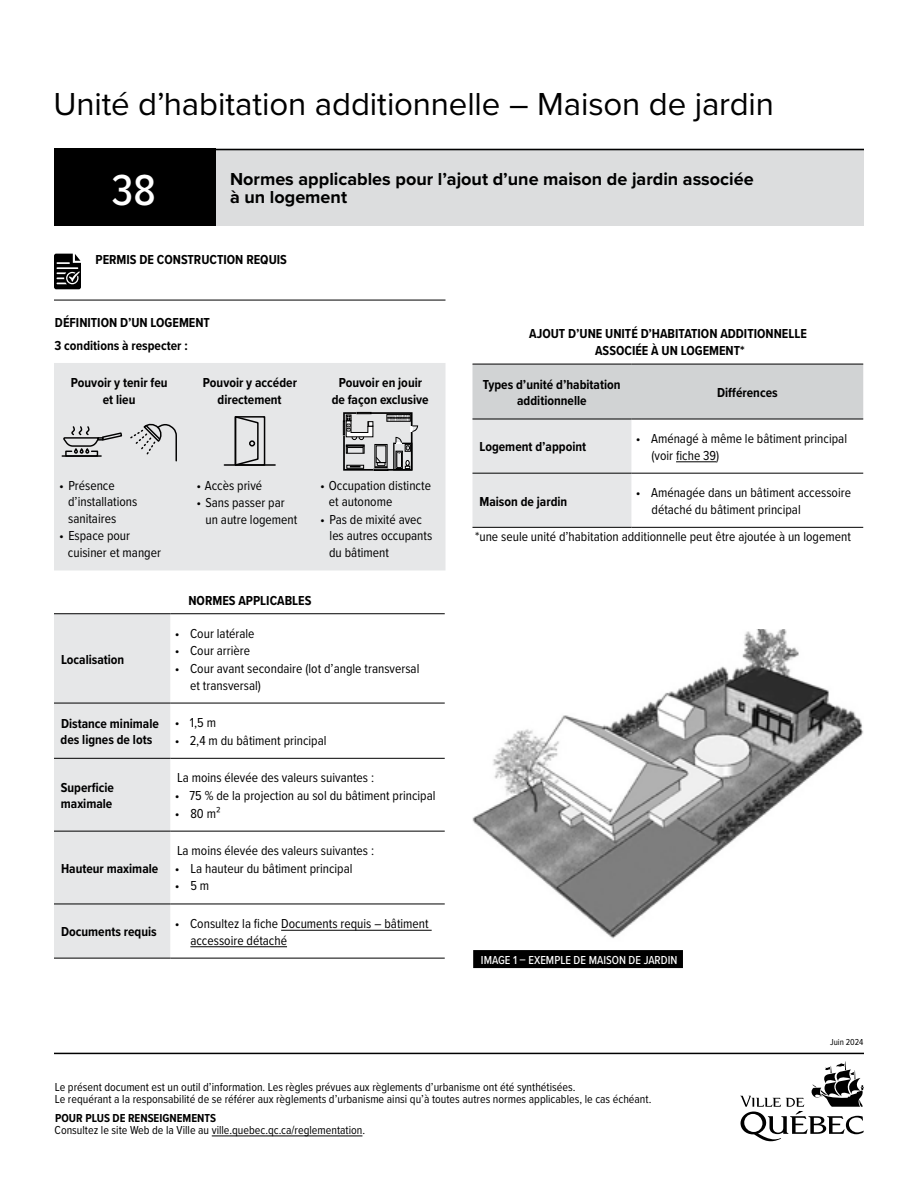
<style>
.page{position:relative;width:918px;height:1188px;background:#fff}
.page>*{position:absolute;margin:0;border:0;box-sizing:border-box;transform-origin:0 0}
.t1{font:500 45px "Proxima Nova Cond";color:#fff}
.t2{font:33px "Proxima Nova";letter-spacing:-.005em;color:#000}
.t3{font:700 18px/18px "Proxima Nova";color:#000}
.t4{font:13.5px/16.5px "Proxima Nova Cond";color:#000}
.t5{font:700 13.5px/16.5px "Proxima Nova Cond";color:#000;text-align:center}
.t6{font:12px/12px "Proxima Nova Cond";color:#000}
.t7{font:500 12px "Proxima Nova Cond";color:#fff}
.t8{font:700 12px "Proxima Nova Cond";color:#000}
.t9{font:9px "Proxima Nova Cond";color:#000}
</style>
<div class="page">
<div style="left:216px;top:149px;width:648px;height:77px;background:#dcddde"></div>
<svg style="left:740px;top:1061px;width:124px;height:80px"></svg>
<div style="left:54px;top:149px;width:162px;height:77px;background:#000"></div>
<hr style="left:54px;top:149px;width:810px;height:1px;background:#000">
<hr style="left:54px;top:1053px;width:810px;height:1px;background:#000">
<hr style="left:212px;top:1136px;width:150px;height:1px;background:#000">
<hr style="left:54px;top:300px;width:392px;height:1px;background:#000">
<div style="left:54px;top:363px;width:392px;height:207px;background:#e6e7e8"></div>
<svg style="left:62px;top:422px;width:116px;height:40px;background:#c8c9ca"></svg>
<div style="left:235px;top:416px;width:30px;height:50px;border:1px solid #010101"></div>
<svg style="left:234px;top:415px;width:26px;height:49px"></svg>
<hr style="left:224px;top:464px;width:51px;height:2px;background:#010101">
<div style="left:249px;top:440px;width:6px;height:7px;border:1px solid #010101;border-radius:50%"></div>
<svg style="left:343px;top:412px;width:75px;height:59px;background:#a6a6a7"></svg>
<svg style="left:54px;top:254px;width:27px;height:35px"></svg>
<div style="left:54px;top:614px;width:116px;height:344px;background:#e6e7e8"></div>
<hr style="left:54px;top:613px;width:116px;height:1px;background:#000">
<hr style="left:170px;top:613px;width:275px;height:1px;background:#000">
<hr style="left:54px;top:958px;width:116px;height:1px;background:#000">
<hr style="left:170px;top:958px;width:275px;height:1px;background:#000">
<hr style="left:54px;top:703px;width:116px;height:1px;background:#000">
<hr style="left:170px;top:703px;width:275px;height:1px;background:#000">
<hr style="left:54px;top:758px;width:116px;height:1px;background:#000">
<hr style="left:170px;top:758px;width:275px;height:1px;background:#000">
<hr style="left:54px;top:831px;width:116px;height:1px;background:#000">
<hr style="left:170px;top:831px;width:275px;height:1px;background:#000">
<hr style="left:54px;top:904px;width:116px;height:1px;background:#000">
<hr style="left:170px;top:904px;width:275px;height:1px;background:#000">
<hr style="left:281px;top:930px;width:151px;height:1px;background:#000">
<hr style="left:190px;top:946px;width:97px;height:1px;background:#000">
<svg style="left:472px;top:365px;width:391px;height:162px"></svg>
<hr style="left:472px;top:527px;width:159px;height:1px;background:#000">
<hr style="left:631px;top:527px;width:232px;height:1px;background:#000">
<hr style="left:472px;top:473px;width:159px;height:1px;background:#000">
<hr style="left:631px;top:473px;width:232px;height:1px;background:#000">
<hr style="left:472px;top:364px;width:159px;height:1px;background:#000">
<hr style="left:631px;top:364px;width:232px;height:1px;background:#000">
<hr style="left:472px;top:419px;width:159px;height:1px;background:#000">
<hr style="left:631px;top:419px;width:232px;height:1px;background:#000">
<hr style="left:676px;top:461px;width:40px;height:1px;background:#000">
<img style="left:472px;top:629px;width:392px;height:310px">
<div style="left:473px;top:950px;width:210px;height:18px;background:#000"></div>
<h2 class="t2" style="left:53px;top:80px;width:722px">Unité d’habitation additionnelle – Maison de jardin</h2>
<h1 class="t1" style="left:112px;top:157px;width:46px">38</h1>
<h3 class="t3" style="left:230px;top:170px;width:525px">Normes applicables pour l’ajout d’une maison de jardin associée à un logement</h3>
<p class="t5" style="left:95px;top:251px;width:193px">PERMIS DE CONSTRUCTION REQUIS</p>
<p class="t5" style="left:54px;top:311px;width:157px;line-height:23.2px;text-align:left">DÉFINITION D’UN LOGEMENT<br>3 conditions à respecter :</p>
<p class="t5" style="left:71px;top:374px;width:98px">Pouvoir y tenir feu et lieu</p>
<p class="t5" style="left:203px;top:374px;width:96px">Pouvoir y accéder directement</p>
<p class="t5" style="left:332px;top:374px;width:98px">Pouvoir en jouir de façon exclusive</p>
<p class="t4" style="left:68px;top:477px;width:71px;text-indent:-9px">• Présence d’installations sanitaires</p>
<p class="t4" style="left:68px;top:527px;width:95px;text-indent:-9px">• Espace pour cuisiner et manger</p>
<p class="t5" style="left:61px;top:651px;width:65px">Localisation</p>
<p class="t4" style="left:196px;top:477px;width:67px">• Accès privé</p>
<p class="t4" style="left:205px;top:494px;width:93px;text-indent:-9px">• Sans passer par un autre logement</p>
<p class="t4" style="left:329px;top:477px;width:104px;text-indent:-9px">• Occupation distincte et autonome</p>
<p class="t4" style="left:329px;top:511px;width:105px;text-indent:-9px">• Pas de mixité avec les autres occupants du bâtiment</p>
<p class="t5" style="left:188px;top:592px;width:124px">NORMES APPLICABLES</p>
<p class="t4" style="left:175px;top:625px;width:81px">• Cour latérale</p>
<p class="t4" style="left:175px;top:642px;width:77px">• Cour arrière</p>
<p class="t4" style="left:190px;top:660px;width:231px;text-indent:-15px">• Cour avant secondaire (lot d’angle transversal et transversal)</p>
<p class="t5" style="left:61px;top:715px;width:100px;text-align:left">Distance minimale des lignes de lots</p>
<p class="t4" style="left:175px;top:714px;width:43px">• 1,5 m</p>
<p class="t4" style="left:175px;top:732px;width:153px">• 2,4 m du bâtiment principal</p>
<p class="t5" style="left:61px;top:779px;width:55px;text-align:left">Superficie maximale</p>
<p class="t5" style="left:61px;top:860px;width:99px">Hauteur maximale</p>
<p class="t4" style="left:177px;top:769px;width:198px">La moins élevée des valeurs suivantes :</p>
<p class="t4" style="left:175px;top:787px;width:262px">• 75 % de la projection au sol du bâtiment principal</p>
<p class="t4" style="left:175px;top:804px;width:47px">• 80 m²</p>
<p class="t4" style="left:177px;top:842px;width:198px">La moins élevée des valeurs suivantes :</p>
<p class="t4" style="left:175px;top:860px;width:179px">• La hauteur du bâtiment principal</p>
<p class="t4" style="left:175px;top:877px;width:36px">• 5 m</p>
<p class="t5" style="left:61px;top:923px;width:97px">Documents requis</p>
<p class="t4" style="left:190px;top:915px;width:240px;text-indent:-16px">• Consultez la fiche Documents requis – bâtiment accessoire détaché</p>
<p class="t5" style="left:529px;top:325px;width:279px">AJOUT D’UNE UNITÉ D’HABITATION ADDITIONNELLE<br>ASSOCIÉE À UN LOGEMENT*</p>
<p class="t5" style="left:483px;top:376px;width:139px">Types d’unité d’habitation additionnelle</p>
<p class="t5" style="left:717px;top:384px;width:62px">Différences</p>
<p class="t5" style="left:479px;top:438px;width:108px">Logement d’appoint</p>
<p class="t4" style="left:651px;top:430px;width:197px;text-indent:-16px">• Aménagé à même le bâtiment principal (voir fiche 39)</p>
<p class="t5" style="left:480px;top:493px;width:89px">Maison de jardin</p>
<p class="t4" style="left:652px;top:484px;width:201px;text-indent:-16px">• Aménagée dans un bâtiment accessoire détaché du bâtiment principal</p>
<p class="t4" style="left:475px;top:528px;width:377px">*une seule unité d’habitation additionnelle peut être ajoutée à un logement</p>
<p class="t7" style="left:481px;top:951px;width:198px">IMAGE 1 – EXEMPLE DE MAISON DE JARDIN</p>
<p class="t9" style="left:830px;top:1035px;width:35px">Juin 2024</p>
<p class="t6" style="left:55px;top:1081px;width:598px">Le présent document est un outil d’information. Les règles prévues aux règlements d’urbanisme ont été synthétisées.<br>Le requérant a la responsabilité de se référer aux règlements d’urbanisme ainsi qu’à toutes autres normes applicables, le cas échéant.</p>
<p class="t8" style="left:55px;top:1109px;width:162px">POUR PLUS DE RENSEIGNEMENTS</p>
<p class="t6" style="left:55px;top:1124px;width:312px">Consultez le site Web de la Ville au ville.quebec.qc.ca/reglementation.</p>
</div>
